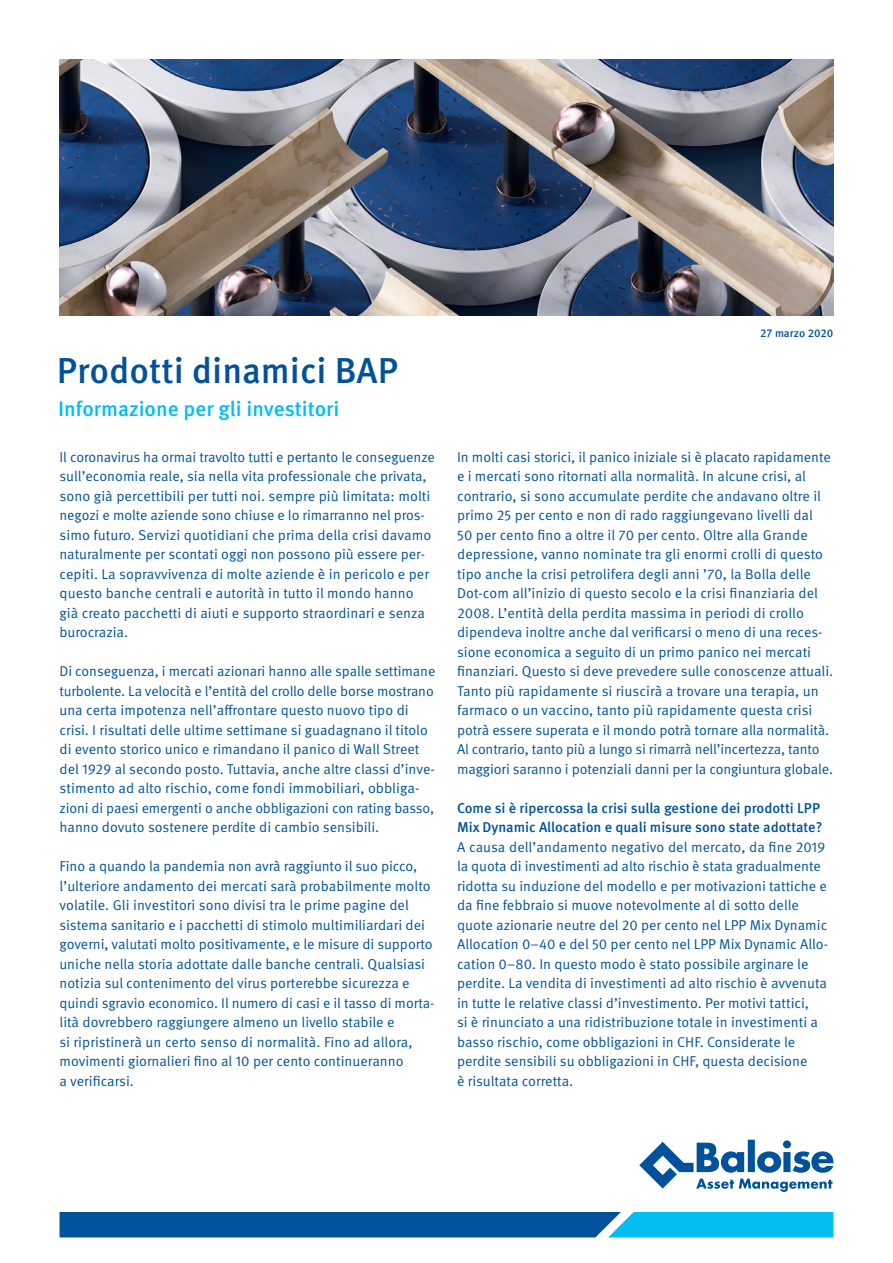
<style>
.page{position:relative;width:893px;height:1263px;background:#fff}
.page>*{position:absolute;margin:0;border:0;box-sizing:border-box;transform-origin:0 0}
.t1{font:500 36px "Meta Pro";color:#01529a}
.t2{font:500 21px "Meta Pro";color:#01bdf2}
.t3{font:14.25px/19.5px "Meta Pro Norm";color:#01529a}
.t4{font:500 14.25px/19.5px "Meta Pro";color:#01529a}
.t5{font:500 11.25px "Meta Pro";color:#01529a}
</style>
<div class="page">
<img style="left:60px;top:60px;width:773px;height:256px">
<svg style="left:60px;top:1212px;width:773px;height:25px;background:#0572b3"></svg>
<svg style="left:639px;top:1140px;width:194px;height:52px"></svg>
<h1 class="t1" style="left:57px;top:343px;width:343px">Prodotti dinamici BAP</h1>
<h2 class="t2" style="left:58px;top:393px;width:283px">Informazione per gli investitori</h2>
<p class="t3" style="left:60px;top:446px;width:377px">Il coronavirus ha ormai travolto tutti e pertanto le conseguenze sull’economia reale, sia nella vita professionale che privata, sono già percettibili per tutti noi. sempre più limitata: molti negozi e molte aziende sono chiuse e lo rimarranno nel pros&shy;simo futuro. Servizi quotidiani che prima della crisi davamo naturalmente per scontati oggi non possono più essere per&shy;cepiti. La sopravvivenza di molte aziende è in pericolo e per questo banche centrali e autorità in tutto il mondo hanno già creato pacchetti di aiuti e supporto straordinari e senza burocrazia.</p>
<p class="t3" style="left:60px;top:660px;width:377px">Di conseguenza, i mercati azionari hanno alle spalle settimane turbolente. La velocità e l’entità del crollo delle borse mostrano una certa impotenza nell’affrontare questo nuovo tipo di crisi. I risultati delle ultime settimane si guadagnano il titolo di evento storico unico e rimandano il panico di Wall Street del 1929 al secondo posto. Tuttavia, anche altre classi d’inve&shy;stimento ad alto rischio, come fondi immobiliari, obbliga&shy;zioni di paesi emergenti o anche obbligazioni con rating basso, hanno dovuto sostenere perdite di cambio sensibili.</p>
<p class="t3" style="left:60px;top:855px;width:376px">Fino a quando la pandemia non avrà raggiunto il suo picco, l’ulteriore andamento dei mercati sarà probabilmente molto volatile. Gli investitori sono divisi tra le prime pagine del sistema sanitario e i pacchetti di stimolo multimiliardari dei governi, valutati molto positivamente, e le misure di supporto uniche nella storia adottate dalle banche centrali. Qualsiasi notizia sul contenimento del virus porterebbe sicurezza e quindi sgravio economico. Il numero di casi e il tasso di morta&shy;lità dovrebbero raggiungere almeno un livello stabile e<br>si ripristinerà un certo senso di normalità. Fino ad allora, movimenti giornalieri fino al 10 per cento continueranno<br>a verificarsi.</p>
<p class="t5" style="left:760px;top:325px;width:75px">27 marzo 2020</p>
<p class="t3" style="left:457px;top:446px;width:378px">In molti casi storici, il panico iniziale si è placato rapidamente e i mercati sono ritornati alla normalità. In alcune crisi, al contrario, si sono accumulate perdite che andavano oltre il primo 25 per cento e non di rado raggiungevano livelli dal<br>50 per cento fino a oltre il 70 per cento. Oltre alla Grande depressione, vanno nominate tra gli enormi crolli di questo tipo anche la crisi petrolifera degli anni ’70, la Bolla delle Dot-com all’inizio di questo secolo e la crisi finanziaria del 2008. L’entità della perdita massima in periodi di crollo dipendeva inoltre anche dal verificarsi o meno di una reces&shy;sione economica a seguito di un primo panico nei mercati finanziari. Questo si deve prevedere sulle conoscenze attuali.<br>Tanto più rapidamente si riuscirà a trovare una terapia, un farmaco o un vaccino, tanto più rapidamente questa crisi potrà essere superata e il mondo potrà tornare alla normalità.<br>Al contrario, tanto più a lungo si rimarrà nell’incertezza, tanto maggiori saranno i potenziali danni per la congiuntura globale.</p>
<p class="t4" style="left:457px;top:797px;width:367px">Come si è ripercossa la crisi sulla gestione dei prodotti LPP<br>Mix Dynamic Allocation e quali misure sono state adottate?</p>
<p class="t3" style="left:457px;top:836px;width:372px">A causa dell’andamento negativo del mercato, da fine 2019 la quota di investimenti ad alto rischio è stata gradualmente ridotta su induzione del modello e per motivazioni tattiche e da fine febbraio si muove notevolmente al di sotto delle quote azionarie neutre del 20 per cento nel LPP Mix Dynamic Allocation 0–40 e del 50 per cento nel LPP Mix Dynamic Allo&shy;cation 0–80. In questo modo è stato possibile arginare le perdite. La vendita di investimenti ad alto rischio è avvenuta in tutte le relative classi d’investimento. Per motivi tattici,<br>si è rinunciato a una ridistribuzione totale in investimenti a basso rischio, come obbligazioni in CHF. Considerate le perdite sensibili su obbligazioni in CHF, questa decisione<br>è risultata corretta.</p>
</div>
